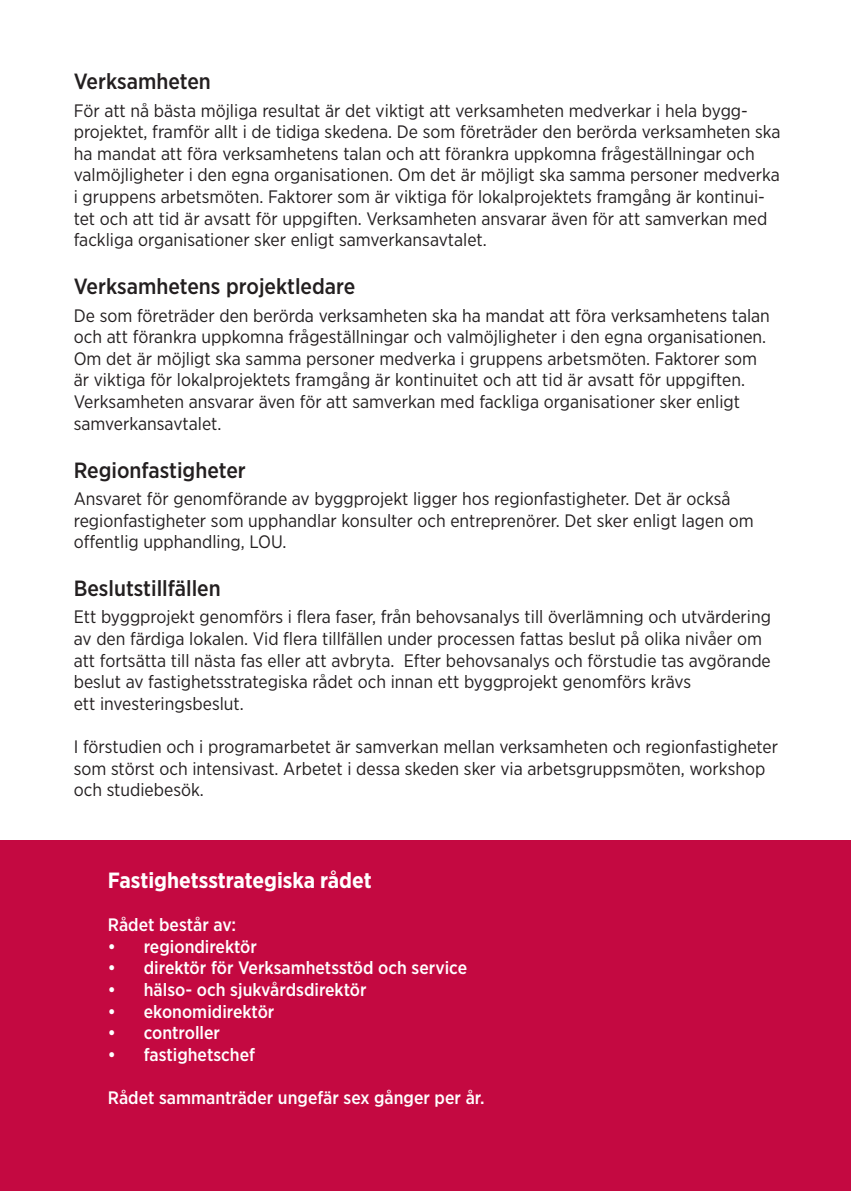
<style>
.page{position:relative;width:851px;height:1191px;background:#fff}
.page>*{position:absolute;margin:0;border:0;box-sizing:border-box;transform-origin:0 0}
.t1{font:500 22px "Gotham Narrow";color:#231f20}
.t2{font:700 22px "Gotham Narrow";letter-spacing:-.005em;color:#fff}
.t3{font:18px/21.6px "Gotham Narrow";color:#231f20}
.t4{font:500 18px "Gotham Narrow";color:#fff}
</style>
<div class="page">
<div style="left:0;top:840px;width:850px;height:351px;background:#c40941"></div>
<p class="t1" style="left:74px;top:68px;width:139px">Verksamheten</p>
<p class="t3" style="left:74px;top:99px;width:708px">För att nå bästa möjliga resultat är det viktigt att verksamheten medverkar i hela bygg&shy;projektet, framför allt i de tidiga skedena. De som företräder den berörda verksamheten ska ha mandat att föra verksamhetens talan och att förankra uppkomna frågeställningar och valmöjligheter i den egna organisationen. Om det är möjligt ska samma personer medverka i gruppens arbetsmöten. Faktorer som är viktiga för lokalprojektets framgång är kontinui&shy;tet och att tid är avsatt för uppgiften. Verksamheten ansvarar även för att samverkan med fackliga organisationer sker enligt samverkansavtalet.</p>
<p class="t1" style="left:74px;top:273px;width:283px">Verksamhetens projektledare</p>
<p class="t3" style="left:74px;top:304px;width:697px">De som företräder den berörda verksamheten ska ha mandat att föra verksamhetens talan och att förankra uppkomna frågeställningar och valmöjligheter i den egna organisationen.<br>Om det är möjligt ska samma personer medverka i gruppens arbetsmöten. Faktorer som är viktiga för lokalprojektets framgång är kontinuitet och att tid är avsatt för uppgiften.<br>Verksamheten ansvarar även för att samverkan med fackliga organisationer sker enligt samverkansavtalet.</p>
<p class="t1" style="left:74px;top:456px;width:173px">Regionfastigheter</p>
<p class="t3" style="left:74px;top:487px;width:681px">Ansvaret för genomförande av byggprojekt ligger hos regionfastigheter. Det är också regionfastigheter som upphandlar konsulter och entreprenörer. Det sker enligt lagen om offentlig upphandling, LOU.</p>
<p class="t1" style="left:74px;top:574px;width:148px">Beslutstillfällen</p>
<p class="t3" style="left:74px;top:606px;width:698px">Ett byggprojekt genomförs i flera faser, från behovsanalys till överlämning och utvärdering av den färdiga lokalen. Vid flera tillfällen under processen fattas beslut på olika nivåer om att fortsätta till nästa fas eller att avbryta. Efter behovsanalys och förstudie tas avgörande beslut av fastighetsstrategiska rådet och innan ett byggprojekt genomförs krävs<br>ett investeringsbeslut.</p>
<p class="t3" style="left:74px;top:735px;width:705px">I förstudien och i programarbetet är samverkan mellan verksamheten och regionfastigheter som störst och intensivast. Arbetet i dessa skeden sker via arbetsgruppsmöten, workshop och studiebesök.</p>
<p class="t2" style="left:108px;top:866px;width:265px">Fastighetsstrategiska rådet</p>
<p class="t4" style="left:108px;top:913px;width:130px">Rådet består av:</p>
<p class="t4" style="left:108px;top:935px;width:151px">• regiondirektör</p>
<p class="t4" style="left:108px;top:956px;width:361px">• direktör för Verksamhetsstöd och service</p>
<p class="t4" style="left:108px;top:978px;width:260px">• hälso- och sjukvårdsdirektör</p>
<p class="t4" style="left:108px;top:1000px;width:168px">• ekonomidirektör</p>
<p class="t4" style="left:108px;top:1021px;width:114px">• controller</p>
<p class="t4" style="left:108px;top:1043px;width:149px">• fastighetschef</p>
<p class="t4" style="left:108px;top:1086px;width:378px">Rådet sammanträder ungefär sex gånger per år.</p>
</div>
